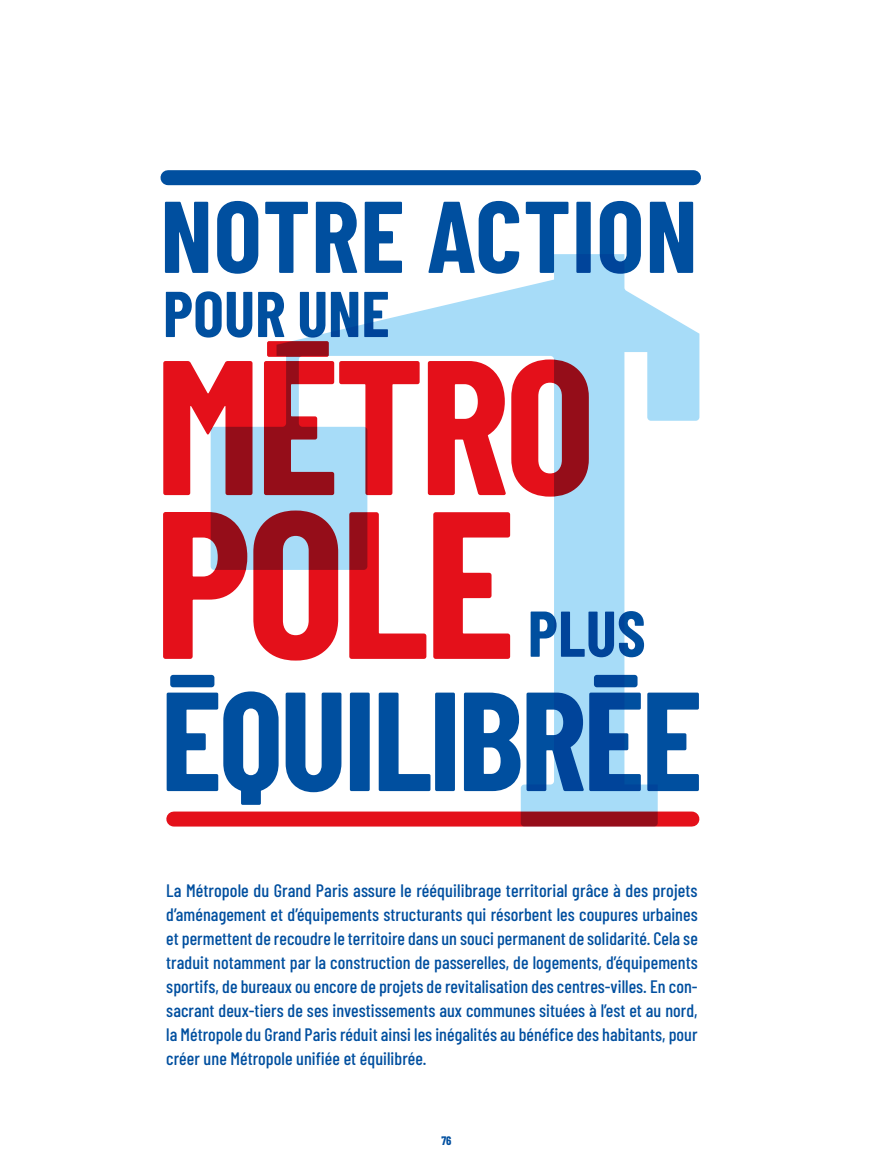
<style>
.page{position:relative;width:893px;height:1170px;background:#fff}
.page>*{position:absolute;margin:0;border:0;box-sizing:border-box;transform-origin:0 0}
.t1{font:700 209.4px "Barlow Condensed";color:#e4101a}
.t2{font:700 191.4px "Barlow Condensed";letter-spacing:-.025em;color:#e4101a}
.t3{font:700 140.55px "Barlow Condensed";letter-spacing:-.025em;color:#004f9f}
.t4{font:700 101.55px "Barlow Condensed";letter-spacing:.01em;color:#004f9f}
.t5{font:700 64.5px "Barlow Condensed";letter-spacing:.005em;color:#004f9f}
.t6{font:500 18px/24px "Barlow Condensed";letter-spacing:.005em;color:#004f9f;text-align:justify}
.t7{font:700 12px "Barlow Condensed";color:#004f9f}
</style>
<div class="page">
<div style="left:174px;top:811px;width:518px;height:15px;background:#e4101a"></div>
<div style="left:168px;top:170px;width:525px;height:15px;background:#004f9f"></div>
<div style="left:170px;top:674px;width:44px;height:13px;background:#004f9f;border-radius:3px"></div>
<svg style="left:211px;top:254px;width:488px;height:572px"></svg>
<h3 class="t4" style="left:160px;top:164px;width:539px">NOTRE ACTION</h3>
<h3 class="t5" style="left:163px;top:268px;width:228px">POUR UNE</h3>
<h2 class="t2" style="left:155px;top:290px;width:441px">METRO</h2>
<h1 class="t1" style="left:154px;top:434px;width:363px">POLE</h1>
<h3 class="t5" style="left:528px;top:587px;width:119px">PLUS</h3>
<h3 class="t3" style="left:160px;top:640px;width:544px">EQUILIBREE</h3>
<p class="t6" style="left:166px;top:877px;width:533px">La Métropole du Grand Paris assure le rééquilibrage territorial grâce à des projets d’aménagement et d’équipements structurants qui résorbent les coupures urbaines et permettent de recoudre le territoire dans un souci permanent de solidarité. Cela se traduit notamment par la construction de passerelles, de logements, d’équipements sportifs, de bureaux ou encore de projets de revitalisation des centres-villes. En con&shy;sacrant deux-tiers de ses investissements aux communes situées à l’est et au nord, la Métropole du Grand Paris réduit ainsi les inégalités au bénéfice des habitants, pour créer une Métropole unifiée et équilibrée.</p>
<p class="t7" style="left:441px;top:1131px;width:12px">76</p>
</div>
